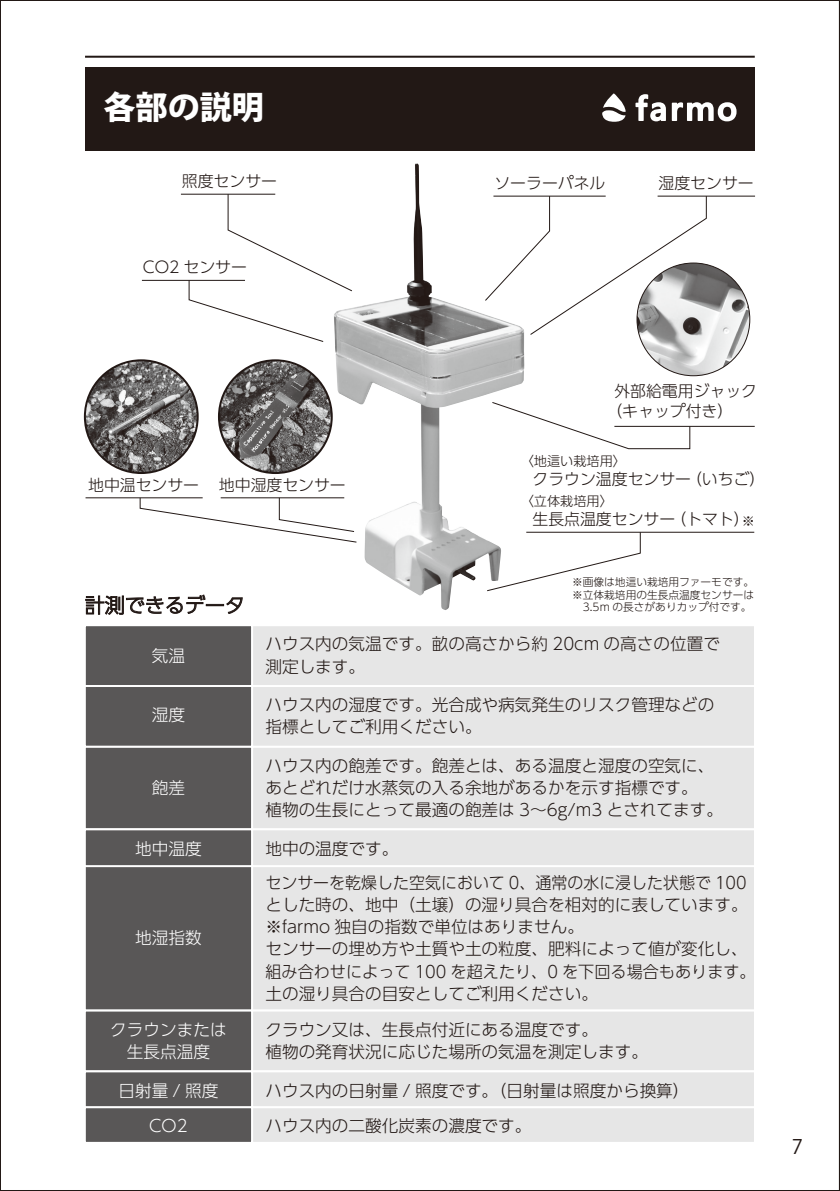
<style>
.page{position:relative;width:840px;height:1191px;background:#fff}
.page>*{position:absolute;margin:0;border:0;box-sizing:border-box;transform-origin:0 0}
.t1{font:800 32px "Koz Go Pr 6 N";color:#fff}
.t2{font:300 20px "UD Shin Go Pr 6 N";color:#221815}
.t3{font:20px "Koz Go Pr 6 N";color:#221815}
.t4{font:300 16.6px/22.2px "UD Shin Go Pr 6 N";color:#221815}
.t5{font:300 16.6px/22.2px "UD Shin Go Pr 6 N";color:#221815;scale:.96 1}
.t6{font:300 16.6px/22.2px "UD Shin Go Pr 6 N";color:#fff;text-align:center}
.t7{font:300 15.8px/19.8px "UD Shin Go Pr 6 N";color:#221815}
.t8{font:300 13.2px "UD Shin Go Pr 6 N";color:#221815}
.t9{font:300 10.6px/12.8px "UD Shin Go Pr 6 N";color:#221815;text-align:justify}
.s1{font-size:13.2px}
</style>
<div class="page">
<img style="left:335px;top:163px;width:189px;height:447px">
<img style="left:636px;top:263px;width:113px;height:113px;border-radius:56px">
<div style="left:85px;top:67px;width:669px;height:84px;background:#221815"></div>
<hr style="left:85px;top:56px;width:669px;height:2px;background:#221815">
<hr style="left:181px;top:194px;width:94px;height:1px;background:#221815">
<hr style="left:142px;top:280px;width:103px;height:1px;background:#221815">
<svg style="left:188px;top:193px;width:165px;height:150px"></svg>
<hr style="left:85px;top:497px;width:117px;height:1px;background:#221815">
<svg style="left:139px;top:497px;width:218px;height:46px"></svg>
<hr style="left:657px;top:196px;width:97px;height:1px;background:#221815">
<svg style="left:483px;top:195px;width:224px;height:141px"></svg>
<hr style="left:614px;top:426px;width:140px;height:1px;background:#221815">
<svg style="left:491px;top:401px;width:199px;height:49px"></svg>
<hr style="left:526px;top:532px;width:227px;height:1px;background:#221815">
<svg style="left:485px;top:531px;width:156px;height:61px"></svg>
<svg style="left:635px;top:94px;width:30px;height:27px"></svg>
<svg style="left:671px;top:102px;width:65px;height:19px"></svg>
<svg style="left:602px;top:93px;width:23px;height:29px"></svg>
<svg style="left:85px;top:594px;width:158px;height:21px"></svg>
<div style="left:251px;top:624px;width:504px;height:63px;background:#e6e6e6;border:2px solid #fff"></div>
<div style="left:84px;top:624px;width:169px;height:63px;background:#595757;border:2px solid #fff"></div>
<div style="left:251px;top:685px;width:504px;height:63px;background:#e6e6e6;border:2px solid #fff"></div>
<div style="left:84px;top:685px;width:169px;height:63px;background:#595757;border:2px solid #fff"></div>
<div style="left:251px;top:746px;width:504px;height:84px;background:#e6e6e6;border:2px solid #fff"></div>
<div style="left:84px;top:746px;width:169px;height:84px;background:#595757;border:2px solid #fff"></div>
<div style="left:251px;top:1106px;width:504px;height:37px;background:#e6e6e6;border:2px solid #fff"></div>
<div style="left:84px;top:1106px;width:169px;height:37px;background:#595757;border:2px solid #fff"></div>
<div style="left:251px;top:862px;width:504px;height:149px;background:#e6e6e6;border:2px solid #fff"></div>
<div style="left:84px;top:862px;width:169px;height:149px;background:#595757;border:2px solid #fff"></div>
<div style="left:251px;top:828px;width:504px;height:39px;background:#e6e6e6;border:2px solid #fff"></div>
<div style="left:84px;top:828px;width:169px;height:39px;background:#595757;border:2px solid #fff"></div>
<div style="left:251px;top:1009px;width:504px;height:63px;background:#e6e6e6;border:2px solid #fff"></div>
<div style="left:84px;top:1009px;width:169px;height:63px;background:#595757;border:2px solid #fff"></div>
<div style="left:251px;top:1070px;width:504px;height:38px;background:#e6e6e6;border:2px solid #fff"></div>
<div style="left:84px;top:1070px;width:169px;height:38px;background:#595757;border:2px solid #fff"></div>
<img style="left:85px;top:360px;width:112px;height:113px;border-radius:56px">
<div style="left:84px;top:359px;width:114px;height:115px;border:2px solid #221815;border-radius:50%"></div>
<img style="left:219px;top:360px;width:112px;height:113px;border-radius:56px">
<div style="left:218px;top:359px;width:114px;height:115px;border:2px solid #221815;border-radius:50%"></div>
<h1 class="t1" style="left:104px;top:89px;width:161px">各部の説明</h1>
<p class="t7" style="left:182px;top:170px;width:97px">照度センサー</p>
<p class="t7" style="left:143px;top:256px;width:105px">CO2 センサー</p>
<p class="t7" style="left:494px;top:172px;width:112px">ソーラーパネル</p>
<p class="t7" style="left:658px;top:172px;width:97px">湿度センサー</p>
<p class="t7" style="left:88px;top:475px;width:112px">地中温センサー</p>
<p class="t7" style="left:219px;top:475px;width:128px">地中湿度センサー</p>
<p class="t2" style="left:85px;top:589px;width:161px">計測できるデータ</p>
<p class="t7" style="left:606px;top:381px;width:152px;text-indent:8px">外部給電用ジャック（キャップ付き）</p>
<p class="t8" style="left:520px;top:450px;width:107px">〈地這い栽培用〉</p>
<p class="t7" style="left:532px;top:469px;width:234px">クラウン温度センサー（いちご）</p>
<p class="t8" style="left:520px;top:490px;width:94px">〈立体栽培用〉</p>
<p class="t7" style="left:532px;top:509px;width:224px">生長点温度センサー（トマト）<span class="s1">※</span></p>
<p class="t9" style="left:572px;top:575px;width:183px">※画像は地這い栽培用ファーモです。※立体栽培用の生長点温度センサーは　3.5m の長さがありカップ付です。</p>
<p class="t6" style="left:152px;top:644px;width:35px">気温</p>
<p class="t6" style="left:152px;top:703px;width:35px">湿度</p>
<p class="t6" style="left:152px;top:775px;width:35px">飽差</p>
<p class="t4" style="left:265px;top:632px;width:456px">ハウス内の気温です。畝の高さから約 20cm の高さの位置で測定します。</p>
<p class="t4" style="left:265px;top:693px;width:450px">ハウス内の湿度です。光合成や病気発生のリスク管理などの指標としてご利用ください。</p>
<p class="t4" style="left:265px;top:754px;width:459px">ハウス内の飽差です。飽差とは、ある温度と湿度の空気に、あとどれだけ水蒸気の入る余地があるかを示す指標です。<br>植物の生長にとって最適の飽差は 3～6g/m3 とされてます。</p>
<p class="t6" style="left:135px;top:836px;width:68px">地中温度</p>
<p class="t4" style="left:265px;top:836px;width:134px">地中の温度です。</p>
<p class="t6" style="left:135px;top:926px;width:68px">地湿指数</p>
<p class="t6" style="left:110px;top:1017px;width:118px">クラウンまたは生長点温度</p>
<p class="t5" style="left:265px;top:871px;width:512px">センサーを乾燥した空気において 0、通常の水に浸した状態で 100とした時の、地中（土壌）の湿り具合を相対的に表しています。※farmo 独自の指数で単位はありません。<br>センサーの埋め方や土質や土の粒度、肥料によって値が変化し、組み合わせによって 100 を超えたり、0 を下回る場合もあります。土の湿り具合の目安としてご利用ください。</p>
<p class="t4" style="left:265px;top:1017px;width:384px">クラウン又は、生長点付近にある温度です。<br>植物の発育状況に応じた場所の気温を測定します。</p>
<p class="t6" style="left:118px;top:1078px;width:101px">日射量 / 照度</p>
<p class="t4" style="left:265px;top:1078px;width:425px">ハウス内の日射量 / 照度です。（日射量は照度から換算）</p>
<p class="t6" style="left:149px;top:1114px;width:40px">CO2</p>
<p class="t4" style="left:265px;top:1114px;width:267px">ハウス内の二酸化炭素の濃度です。</p>
<p class="t3" style="left:791px;top:1135px;width:13px">7</p>
</div>
